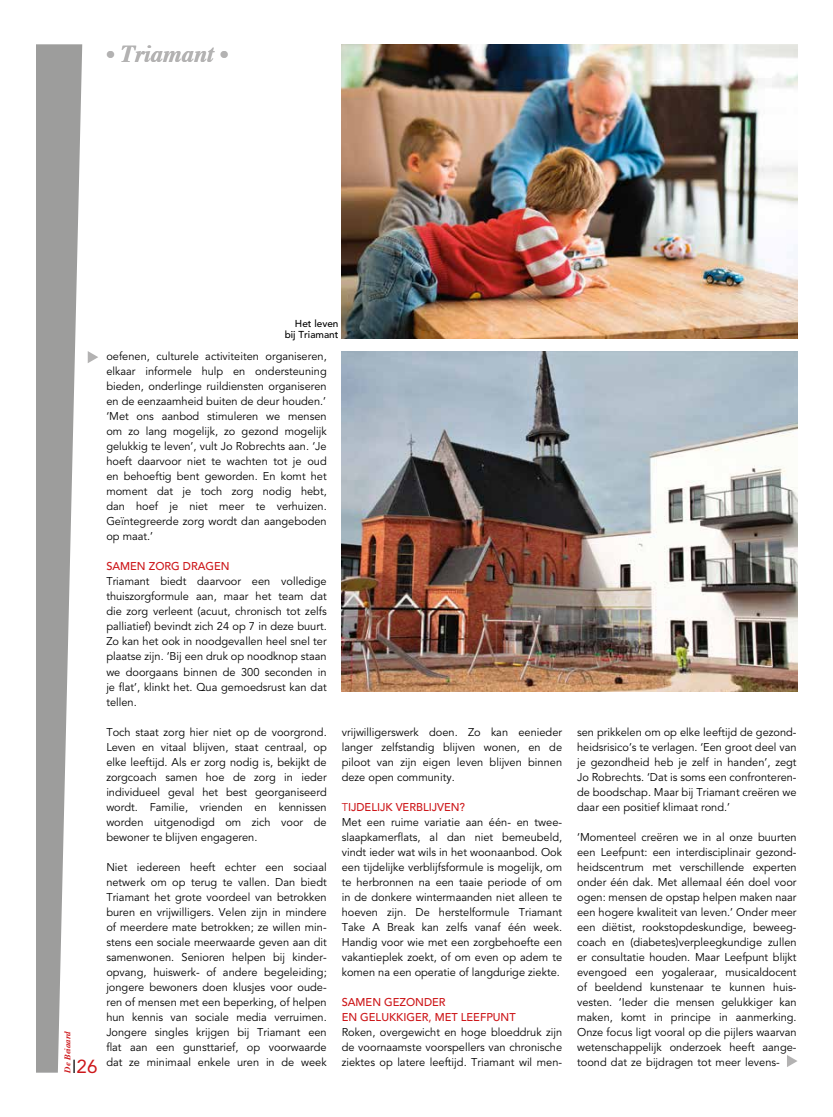
<style>
.page{position:relative;width:833px;height:1117px;background:#fff}
.page>*{position:absolute;margin:0;border:0;box-sizing:border-box;transform-origin:0 0}
.t1{font:italic 700 24.12px "Times";color:#b3b2b2}
.t2{font:18.75px "Avenir";color:#cd171a}
.t3{font:11.25px/15px "Avenir";color:#000;text-align:justify}
.t4{font:500 11.25px/15px "Avenir";color:#cd171a}
.t5{font:500 10px/11.2px "Avenir";color:#000;text-align:right}
.t6{font:italic 700 8.75px "Times";color:#cd171a}
.s1{font-weight:300;color:#000}
.s2{color:#cd171a}
.s3{font-weight:500;color:#cd171a}
</style>
<div class="page">
<svg style="left:36px;top:44px;width:46px;height:1028px;fill:#9d9d9c"></svg>
<svg style="left:88px;top:351px;width:10px;height:12px"></svg>
<img style="left:342px;top:44px;width:455px;height:294px">
<img style="left:342px;top:351px;width:455px;height:340px">
<svg style="left:787px;top:1055px;width:10px;height:11px"></svg>
<h1 class="t1" style="left:106px;top:32px;width:124px">• Triamant •</h1>
<p class="t6" style="left:59px;top:1072px;width:43px;rotate:-90deg">De Beiaard</p>
<h2 class="t2" style="left:72px;top:1054px;width:27px"><span class="s1">I</span>26</h2>
<p class="t5" style="left:285px;top:318px;width:55px">Het leven bij Triamant</p>
<p class="t3" style="left:106px;top:349px;width:222px">oefenen, culturele activiteiten organiseren, elkaar informele hulp en ondersteuning bieden, onderlinge ruildiensten organiseren en de eenzaamheid buiten de deur houden.’ ‘Met ons aanbod stimuleren we mensen om zo lang mogelijk, zo gezond mogelijk gelukkig te leven’, vult Jo Robrechts aan. ‘Je hoeft daarvoor niet te wachten tot je oud en behoeftig bent geworden. En komt het moment dat je toch zorg nodig hebt, dan hoef je niet meer te verhuizen.<br>Geïntegreerde zorg wordt dan aangeboden op maat.’</p>
<p class="t4" style="left:106px;top:559px;width:125px">SAMEN ZORG DRAGEN</p>
<p class="t3" style="left:106px;top:574px;width:222px">Triamant biedt daarvoor een volledige thuiszorgformule aan, maar het team dat die zorg verleent (acuut, chronisch tot zelfs palliatief) bevindt zich 24 op 7 in deze buurt.<br>Zo kan het ook in noodgevallen heel snel ter plaatse zijn. ‘Bij een druk op noodknop staan we doorgaans binnen de 300 seconden in je flat’, klinkt het. Qua gemoedsrust kan dat tellen.</p>
<p class="t3" style="left:106px;top:724px;width:222px">Toch staat zorg hier niet op de voorgrond.<br>Leven en vitaal blijven, staat centraal, op elke leeftijd. Als er zorg nodig is, bekijkt de zorgcoach samen hoe de zorg in ieder individueel geval het best georganiseerd wordt. Familie, vrienden en kennissen worden uitgenodigd om zich voor de bewoner te blijven engageren.</p>
<p class="t3" style="left:106px;top:859px;width:222px">Niet iedereen heeft echter een sociaal netwerk om op terug te vallen. Dan biedt Triamant het grote voordeel van betrokken buren en vrijwilligers. Velen zijn in mindere of meerdere mate betrokken; ze willen min&shy;stens een sociale meerwaarde geven aan dit samenwonen. Senioren helpen bij kinder&shy;opvang, huiswerk- of andere begeleiding; jongere bewoners doen klusjes voor oude&shy;ren of mensen met een beperking, of helpen hun kennis van sociale media verruimen.<br>Jongere singles krijgen bij Triamant een flat aan een gunsttarief, op voorwaarde dat ze minimaal enkele uren in de week</p>
<p class="t3" style="left:342px;top:724px;width:222px">vrijwilligerswerk doen. Zo kan eenieder langer zelfstandig blijven wonen, en de piloot van zijn eigen leven blijven binnen deze open community.</p>
<p class="t3" style="left:342px;top:799px;width:222px;text-align:left"><span class="s2">T</span><span class="s3">IJDELIJK VERBLIJVEN?<br></span>Met een ruime variatie aan één- en twee&shy;slaapkamerflats, al dan niet bemeubeld, vindt ieder wat wils in het woonaanbod. Ook een tijdelijke verblijfsformule is mogelijk, om te herbronnen na een taaie periode of om in de donkere wintermaanden niet alleen te hoeven zijn. De herstelformule Triamant Take A Break kan zelfs vanaf één week.<br>Handig voor wie met een zorgbehoefte een vakantieplek zoekt, of om even op adem te komen na een operatie of langdurige ziekte.</p>
<p class="t4" style="left:342px;top:994px;width:175px">SAMEN GEZONDER<br>EN GELUKKIGER, MET LEEFPUNT</p>
<p class="t3" style="left:342px;top:1024px;width:222px">Roken, overgewicht en hoge bloeddruk zijn de voornaamste voorspellers van chronische ziektes op latere leeftijd. Triamant wil men-</p>
<p class="t3" style="left:577px;top:724px;width:221px">sen prikkelen om op elke leeftijd de gezond&shy;heidsrisico’s te verlagen. ‘Een groot deel van je gezondheid heb je zelf in handen’, zegt Jo Robrechts. ‘Dat is soms een confronteren&shy;de boodschap. Maar bij Triamant creëren we daar een positief klimaat rond.’</p>
<p class="t3" style="left:577px;top:829px;width:221px">‘Momenteel creëren we in al onze buurten een Leefpunt: een interdisciplinair gezond&shy;heidscentrum met verschillende experten onder één dak. Met allemaal één doel voor ogen: mensen de opstap helpen maken naar een hogere kwaliteit van leven.’ Onder meer een diëtist, rookstopdeskundige, beweeg&shy;coach en (diabetes)verpleegkundige zullen er consultatie houden. Maar Leefpunt blijkt evengoed een yogaleraar, musicaldocent of beeldend kunstenaar te kunnen huis&shy;vesten. ‘Ieder die mensen gelukkiger kan maken, komt in principe in aanmerking.<br>Onze focus ligt vooral op die pijlers waarvan wetenschappelijk onderzoek heeft aange&shy;toond dat ze bijdragen tot meer levens-</p>
</div>
